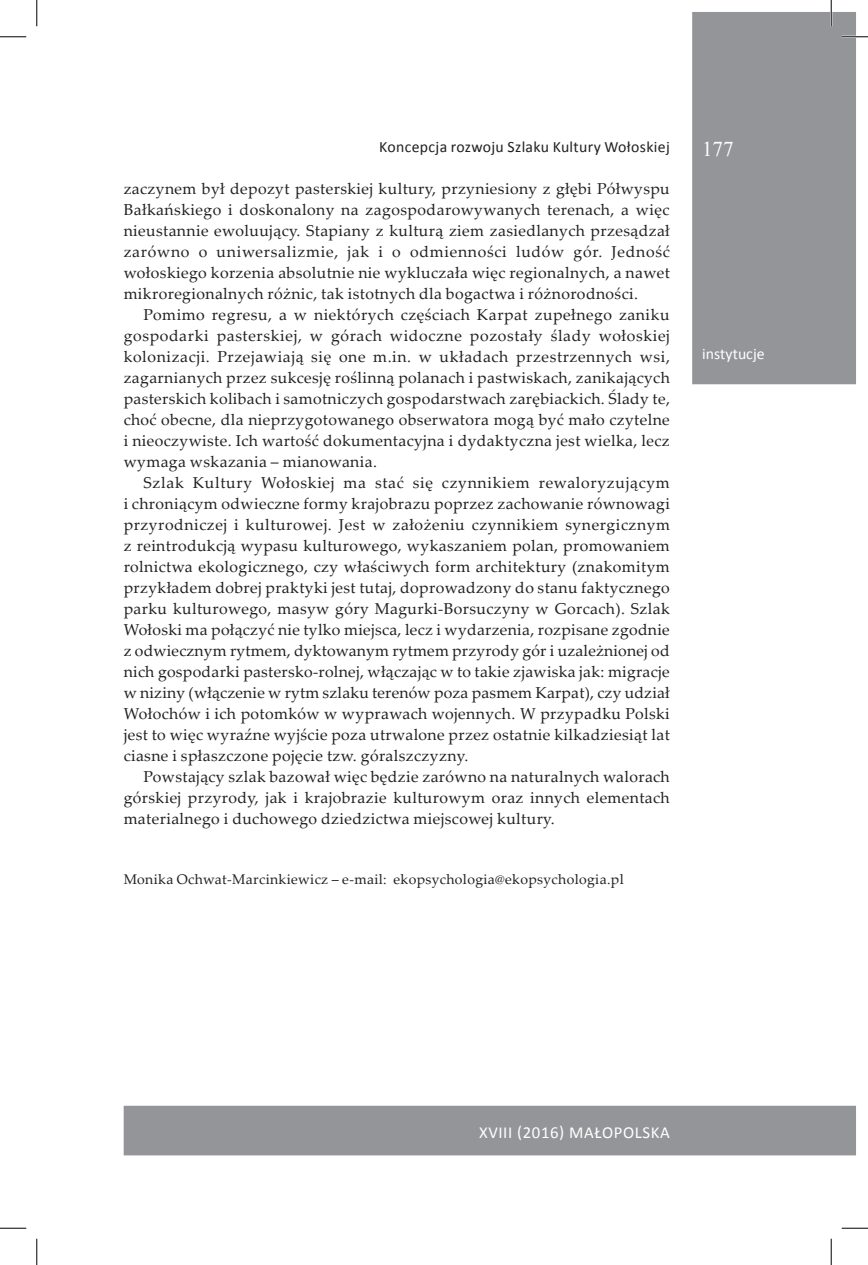
<style>
.page{position:relative;width:868px;height:1265px;background:#fff}
.page>*{position:absolute;margin:0;border:0;box-sizing:border-box;transform-origin:0 0}
.t1{font:21px "Times New Roman";color:#fff}
.t2{font:16.8px "Calibri";letter-spacing:.035em;color:#fff}
.tekst_glowny{font:15.75px/21px "Palatino Linotype";letter-spacing:.025em;color:#231f20;text-align:justify}
.przypis{font:15.75px/21px "Palatino Linotype";letter-spacing:.025em;color:#231f20;text-align:justify}
.t3{font:15.75px "Calibri";letter-spacing:.025em;color:#231f20}
.t4{font:15.75px "Calibri";letter-spacing:.005em;color:#fff}
.pierwszy_akapit{font:14px "Palatino Linotype";letter-spacing:.025em;color:#231f20}
</style>
<div class="page">
<div style="left:692px;top:13px;width:162px;height:370px;background:#939598"></div>
<div style="left:692px;top:12px;width:163px;height:372px;border:2px solid #939598"></div>
<div style="left:124px;top:1106px;width:730px;height:48px;background:#939598"></div>
<div style="left:124px;top:1105px;width:731px;height:50px;border:2px solid #939598"></div>
<hr style="left:841px;top:36px;width:26px;height:2px;background:#fff">
<hr style="left:829px;top:0;width:3px;height:26px;background:#fff">
<svg style="left:0;top:36px;width:26px;height:1px"></svg>
<svg style="left:841px;top:36px;width:26px;height:1px"></svg>
<svg style="left:0;top:1227px;width:26px;height:1px"></svg>
<svg style="left:841px;top:1227px;width:26px;height:1px"></svg>
<svg style="left:36px;top:0;width:1px;height:26px"></svg>
<svg style="left:36px;top:1238px;width:1px;height:26px"></svg>
<svg style="left:830px;top:0;width:1px;height:26px"></svg>
<svg style="left:830px;top:1238px;width:1px;height:26px"></svg>
<p class="t3" style="left:379px;top:137px;width:292px">Koncepcja rozwoju Szlaku Kultury Wołoskiej</p>
<p class="przypis" style="left:124px;top:177px;width:547px">zaczynem był depozyt pasterskiej kultury, przyniesiony z głębi Półwyspu Bałkańskiego i doskonalony na zagospodarowywanych terenach, a więc nieustannie ewoluujący. Stapiany z kulturą ziem zasiedlanych przesądzał zarówno o uniwersalizmie, jak i o odmienności ludów gór. Jedność wołoskiego korzenia absolutnie nie wykluczała więc regionalnych, a nawet mikroregionalnych różnic, tak istotnych dla bogactwa i różnorodności.</p>
<p class="tekst_glowny" style="left:124px;top:303px;width:547px;text-indent:20px">Pomimo regresu, a w niektórych częściach Karpat zupełnego zaniku gospodarki pasterskiej, w górach widoczne pozostały ślady wołoskiej kolonizacji. Przejawiają się one m.in. w układach przestrzennych wsi, zagarnianych przez sukcesję roślinną polanach i pastwiskach, zanikających pasterskich kolibach i samotniczych gospodarstwach zarębiackich. Ślady te, choć obecne, dla nieprzygotowanego obserwatora mogą być mało czytelne i nieoczywiste. Ich wartość dokumentacyjna i dydaktyczna jest wielka, lecz wymaga wskazania – mianowania.</p>
<p class="tekst_glowny" style="left:124px;top:471px;width:547px;text-indent:20px">Szlak Kultury Wołoskiej ma stać się czynnikiem rewaloryzującym i chroniącym odwieczne formy krajobrazu poprzez zachowanie równowagi przyrodniczej i kulturowej. Jest w założeniu czynnikiem synergicznym z reintrodukcją wypasu kulturowego, wykaszaniem polan, promowaniem rolnictwa ekologicznego, czy właściwych form architektury (znakomitym przykładem dobrej praktyki jest tutaj, doprowadzony do stanu faktycznego parku kulturowego, masyw góry Magurki-Borsuczyny w Gorcach). Szlak Wołoski ma połączyć nie tylko miejsca, lecz i wydarzenia, rozpisane zgodnie z odwiecznym rytmem, dyktowanym rytmem przyrody gór i uzależnionej od nich gospodarki pastersko-rolnej, włączając w to takie zjawiska jak: migracje w niziny (włączenie w rytm szlaku terenów poza pasmem Karpat), czy udział Wołochów i ich potomków w wyprawach wojennych. W przypadku Polski jest to więc wyraźne wyjście poza utrwalone przez ostatnie kilkadziesiąt lat ciasne i spłaszczone pojęcie tzw. góralszczyzny.</p>
<p class="tekst_glowny" style="left:124px;top:765px;width:547px;text-indent:20px">Powstający szlak bazował więc będzie zarówno na naturalnych walorach górskiej przyrody, jak i krajobrazie kulturowym oraz innych elementach materialnego i duchowego dziedzictwa miejscowej kultury.</p>
<p class="pierwszy_akapit" style="left:124px;top:868px;width:501px">Monika Ochwat-Marcinkiewicz – e-mail: ekopsychologia@ekopsychologia.pl</p>
<h1 class="t1" style="left:701px;top:134px;width:33px">177</h1>
<p class="t4" style="left:701px;top:343px;width:64px">instytucje</p>
<p class="t2" style="left:479px;top:1121px;width:192px">XVIII (2016) maŁopolska</p>
</div>
